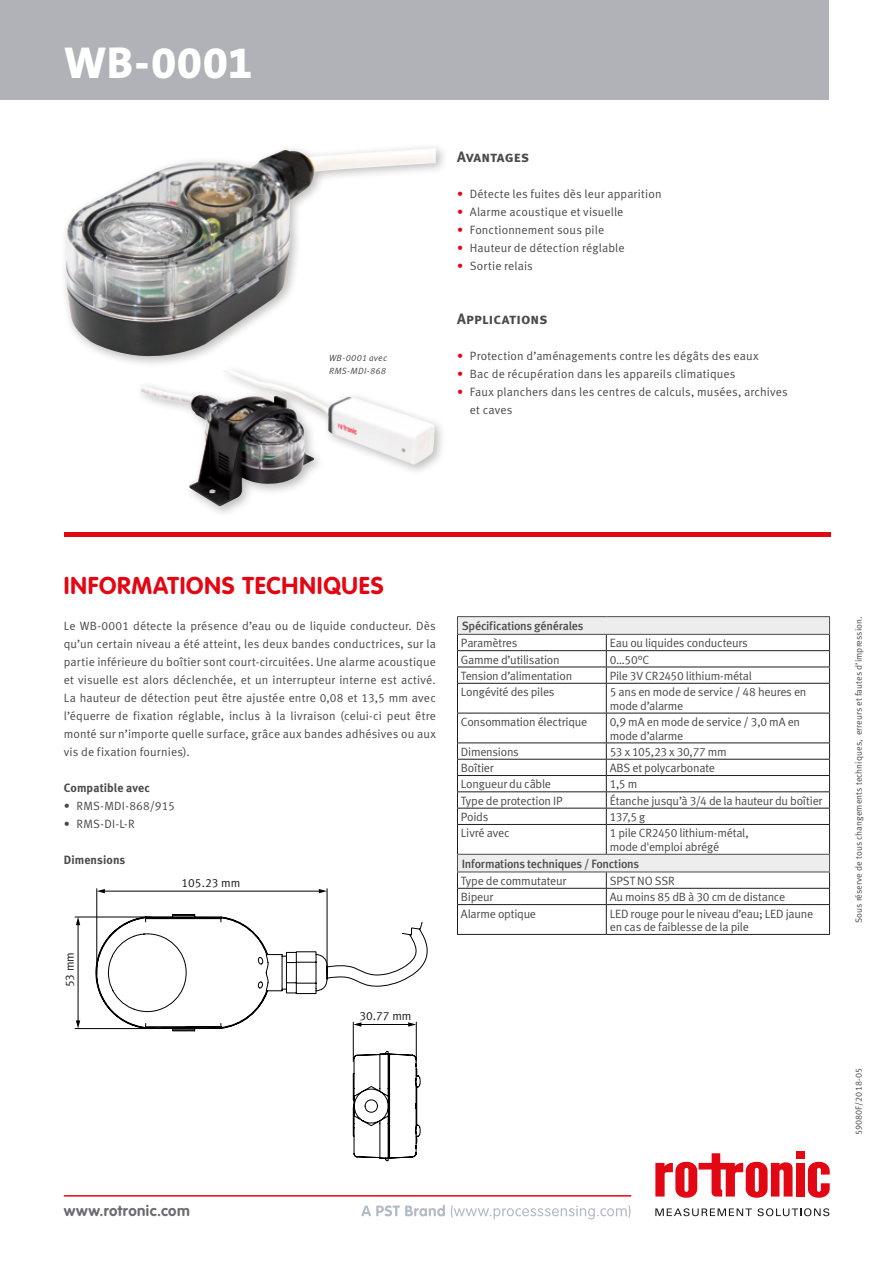
<style>
.page{position:relative;width:893px;height:1263px;background:#fff}
.page>*{position:absolute;margin:0;border:0;box-sizing:border-box;transform-origin:0 0}
.t1{font:800 45px "The Mix B8";letter-spacing:.015em;color:#fff}
.t2{font:700 24px "VAG Rounded LT";letter-spacing:.035em;color:#e30613}
.t3{font:15px "Meta Bold LF Caps";letter-spacing:.01em;color:#4a4a49}
.t4{font:700 15px "VAG Rounded";letter-spacing:.03em;color:#696c71}
.t5{font:12px/18px "Meta Normal LF";letter-spacing:-.01em;color:#4a4a49}
.t6{font:12px/18px "Meta Normal LF";letter-spacing:.01em;color:#4a4a49}
.t7{font:12px "Meta Medium LF";letter-spacing:-.02em;color:#4a4a49}
.t8{font:12px "Meta Normal LF";letter-spacing:.015em;color:#4a4a49}
.t9{font:12px "Meta Normal LF";color:#1d1d1b}
.t10{font:12px "Meta Bold LF";letter-spacing:.01em;color:#4a4a49}
.t11{font:12px "Meta Normal LF";letter-spacing:-.03em;color:#4a4a49}
.t12{font:12px "Meta Normal LF";letter-spacing:.02em;color:#4a4a49}
.t13{font:9px "Meta Normal LF";letter-spacing:.01em;color:#4a4a49}
.t14{font:italic 9px/13.5px "Meta Normal LF";letter-spacing:.03em;color:#4a4a49}
.s1{color:#e30613}
</style>
<div class="page">
<hr style="left:64px;top:1195px;width:567px;height:1px;background:#e30613">
<div style="left:796px;top:1163px;width:8px;height:33px;background:#e30613"></div>
<svg style="left:808px;top:1162px;width:22px;height:36px"></svg>
<div style="left:796px;top:1151px;width:8px;height:8px;background:#e30613"></div>
<svg style="left:655px;top:1153px;width:138px;height:45px"></svg>
<svg style="left:655px;top:1208px;width:97px;height:8px"></svg>
<svg style="left:758px;top:1208px;width:71px;height:8px"></svg>
<div style="left:0;top:0;width:829px;height:99px;background:#b0b2b7"></div>
<svg style="left:361px;top:1205px;width:269px;height:14px"></svg>
<hr style="left:64px;top:532px;width:766px;height:4px;background:#e30613">
<svg style="left:458px;top:617px;width:371px;height:254px"></svg>
<hr style="left:457px;top:904px;width:149px;height:1px;background:#1d1d1b">
<hr style="left:606px;top:904px;width:224px;height:1px;background:#1d1d1b">
<svg style="left:829px;top:617px;width:1px;height:317px"></svg>
<hr style="left:457px;top:934px;width:149px;height:1px;background:#1d1d1b">
<hr style="left:606px;top:934px;width:224px;height:1px;background:#1d1d1b">
<hr style="left:457px;top:616px;width:149px;height:1px;background:#4a4a49">
<hr style="left:606px;top:616px;width:224px;height:1px;background:#4a4a49">
<hr style="left:457px;top:634px;width:149px;height:1px;background:#4a4a49">
<hr style="left:606px;top:634px;width:224px;height:1px;background:#4a4a49">
<hr style="left:457px;top:650px;width:149px;height:1px;background:#1d1d1b">
<hr style="left:606px;top:650px;width:224px;height:1px;background:#1d1d1b">
<hr style="left:457px;top:854px;width:149px;height:1px;background:#4a4a49">
<svg style="left:457px;top:617px;width:1px;height:317px"></svg>
<hr style="left:606px;top:854px;width:224px;height:1px;background:#4a4a49">
<hr style="left:457px;top:871px;width:149px;height:1px;background:#4a4a49">
<hr style="left:606px;top:871px;width:224px;height:1px;background:#4a4a49">
<hr style="left:457px;top:667px;width:149px;height:1px;background:#1d1d1b">
<hr style="left:606px;top:667px;width:224px;height:1px;background:#1d1d1b">
<hr style="left:457px;top:683px;width:149px;height:1px;background:#1d1d1b">
<hr style="left:606px;top:683px;width:224px;height:1px;background:#1d1d1b">
<hr style="left:457px;top:713px;width:149px;height:1px;background:#1d1d1b">
<hr style="left:606px;top:713px;width:224px;height:1px;background:#1d1d1b">
<hr style="left:457px;top:742px;width:149px;height:1px;background:#1d1d1b">
<hr style="left:606px;top:742px;width:224px;height:1px;background:#1d1d1b">
<hr style="left:457px;top:759px;width:149px;height:1px;background:#1d1d1b">
<hr style="left:606px;top:759px;width:224px;height:1px;background:#1d1d1b">
<hr style="left:457px;top:775px;width:149px;height:1px;background:#1d1d1b">
<hr style="left:606px;top:775px;width:224px;height:1px;background:#1d1d1b">
<hr style="left:457px;top:791px;width:149px;height:1px;background:#1d1d1b">
<hr style="left:606px;top:791px;width:224px;height:1px;background:#1d1d1b">
<hr style="left:457px;top:808px;width:149px;height:1px;background:#1d1d1b">
<hr style="left:606px;top:808px;width:224px;height:1px;background:#1d1d1b">
<hr style="left:457px;top:824px;width:149px;height:1px;background:#1d1d1b">
<hr style="left:606px;top:824px;width:224px;height:1px;background:#1d1d1b">
<svg style="left:606px;top:635px;width:1px;height:219px"></svg>
<hr style="left:457px;top:888px;width:149px;height:1px;background:#1d1d1b">
<hr style="left:606px;top:888px;width:224px;height:1px;background:#1d1d1b">
<svg style="left:606px;top:872px;width:1px;height:62px"></svg>
<img style="left:141px;top:371px;width:294px;height:135px">
<hr style="left:97px;top:889px;width:1px;height:86px;background:#010101">
<hr style="left:327px;top:889px;width:1px;height:86px;background:#010101">
<hr style="left:103px;top:891px;width:217px;height:1px;background:#010101">
<svg style="left:319px;top:889px;width:8px;height:4px"></svg>
<svg style="left:97px;top:889px;width:8px;height:4px"></svg>
<hr style="left:75px;top:1028px;width:76px;height:1px;background:#010101">
<hr style="left:75px;top:917px;width:76px;height:1px;background:#010101">
<svg style="left:352px;top:1047px;width:69px;height:115px"></svg>
<hr style="left:353px;top:1022px;width:1px;height:40px;background:#010101">
<hr style="left:416px;top:1022px;width:1px;height:40px;background:#010101">
<svg style="left:76px;top:914px;width:352px;height:117px"></svg>
<div style="left:60px;top:143px;width:389px;height:225px;background:#1d1d1b;opacity:.3"></div>
<img style="left:66px;top:148px;width:370px;height:208px">
<h1 class="t1" style="left:64px;top:39px;width:190px">WB-0001</h1>
<p class="t14" style="left:329px;top:351px;width:59px">WB-0001 avec<br>RMS-MDI-868</p>
<p class="t3" style="left:457px;top:147px;width:74px">Avantages</p>
<p class="t8" style="left:457px;top:187px;width:206px"><span class="s1">•</span> Détecte les fuites dès leur apparition</p>
<p class="t6" style="left:457px;top:203px;width:168px"><span class="s1">•</span> Alarme acoustique et visuelle</p>
<p class="t6" style="left:457px;top:221px;width:149px"><span class="s1">•</span> Fonctionnement sous pile</p>
<p class="t6" style="left:457px;top:239px;width:169px"><span class="s1">•</span> Hauteur de détection réglable</p>
<p class="t8" style="left:457px;top:259px;width:77px"><span class="s1">•</span> Sortie relais</p>
<p class="t3" style="left:457px;top:309px;width:92px">Applications</p>
<p class="t6" style="left:457px;top:347px;width:303px"><span class="s1">•</span> Protection d’aménagements contre les dégâts des eaux</p>
<p class="t6" style="left:457px;top:365px;width:280px"><span class="s1">•</span> Bac de récupération dans les appareils climatiques</p>
<p class="t6" style="left:470px;top:383px;width:320px;text-indent:-13px"><span class="s1">•</span> Faux planchers dans les centres de calculs, musées, archives et caves</p>
<h2 class="t2" style="left:64px;top:571px;width:321px">INFORMATIONS TECHNIQUES</h2>
<p class="t7" style="left:462px;top:619px;width:123px">Spécifications générales</p>
<p class="t5" style="left:461px;top:634px;width:58px">Paramètres</p>
<p class="t5" style="left:610px;top:634px;width:140px">Eau ou liquides conducteurs</p>
<p class="t5" style="left:461px;top:650px;width:100px">Gamme d’utilisation</p>
<p class="t5" style="left:610px;top:650px;width:41px">0…50°C</p>
<p class="t5" style="left:461px;top:667px;width:113px">Tension d’alimentation</p>
<p class="t5" style="left:610px;top:667px;width:144px">Pile 3V CR2450 lithium-métal</p>
<p class="t5" style="left:461px;top:683px;width:95px">Longévité des piles</p>
<p class="t5" style="left:610px;top:685px;width:198px;line-height:13.5px">5 ans en mode de service / 48 heures en mode d’alarme</p>
<p class="t5" style="left:461px;top:713px;width:128px">Consommation électrique</p>
<p class="t5" style="left:610px;top:715px;width:192px;line-height:13.5px">0,9 mA en mode de service / 3,0 mA en mode d’alarme</p>
<p class="t5" style="left:461px;top:742px;width:60px">Dimensions</p>
<p class="t11" style="left:610px;top:745px;width:119px">53 x 105,23 x 30,77 mm</p>
<p class="t5" style="left:461px;top:759px;width:34px">Boîtier</p>
<p class="t5" style="left:610px;top:759px;width:107px">ABS et polycarbonate</p>
<p class="t5" style="left:461px;top:775px;width:92px">Longueur du câble</p>
<p class="t5" style="left:610px;top:775px;width:29px">1,5 m</p>
<p class="t5" style="left:461px;top:791px;width:103px">Type de protection IP</p>
<p class="t5" style="left:610px;top:791px;width:214px">Étanche jusqu’à 3/4 de la hauteur du boîtier</p>
<p class="t5" style="left:461px;top:808px;width:29px">Poids</p>
<p class="t5" style="left:610px;top:808px;width:37px">137,5 g</p>
<p class="t5" style="left:461px;top:824px;width:50px">Livré avec</p>
<p class="t5" style="left:610px;top:826px;width:140px;line-height:13.5px">1 pile CR2450 lithium-métal, mode d'emploi abrégé</p>
<p class="t7" style="left:462px;top:856px;width:179px">Informations techniques / Fonctions</p>
<p class="t5" style="left:461px;top:871px;width:107px">Type de commutateur</p>
<p class="t5" style="left:610px;top:871px;width:66px">SPST NO SSR</p>
<p class="t5" style="left:461px;top:888px;width:34px">Bipeur</p>
<p class="t5" style="left:610px;top:888px;width:177px">Au moins 85 dB à 30 cm de distance</p>
<p class="t5" style="left:461px;top:904px;width:77px">Alarme optique</p>
<p class="t5" style="left:610px;top:906px;width:205px;line-height:13.5px">LED rouge pour le niveau d’eau; LED jaune en cas de faiblesse de la pile</p>
<p class="t5" style="left:64px;top:617px;width:374px;text-align:justify">Le WB-0001 détecte la présence d’eau ou de liquide conducteur. Dès qu’un certain niveau a été atteint, les deux bandes conductrices, sur la partie inférieure du boîtier sont court-circuitées. Une alarme acoustique et visuelle est alors déclenchée, et un interrupteur interne est activé.<br>La hauteur de détection peut être ajustée entre 0,08 et 13,5 mm avec l’équerre de fixation réglable, inclus à la livraison (celui-ci peut être monté sur n’importe quelle surface, grâce aux bandes adhésives ou aux vis de fixation fournies).</p>
<p class="t10" style="left:64px;top:780px;width:88px">Compatible avec</p>
<p class="t12" style="left:64px;top:799px;width:113px">• RMS-MDI-868/915</p>
<p class="t5" style="left:64px;top:815px;width:72px">• RMS-DI-L-R</p>
<p class="t10" style="left:64px;top:852px;width:63px">Dimensions</p>
<p class="t9" style="left:182px;top:876px;width:60px">105.23 mm</p>
<p class="t9" style="left:461px;top:876px;width:54px">30.77 mm</p>
<p class="t9" style="left:63px;top:987px;width:37px;rotate:-90deg">53 mm</p>
<p class="t4" style="left:64px;top:1202px;width:128px">www.rotronic.com</p>
<p class="t9" style="left:359px;top:1009px;width:54px">30.77 mm</p>
<p class="t13" style="left:853px;top:923px;width:308px;rotate:-90deg">Sous réserve de tous changements techniques, erreurs et fautes d’impression.</p>
<p class="t13" style="left:853px;top:1135px;width:69px;rotate:-90deg">59080F/2018-05</p>
</div>
